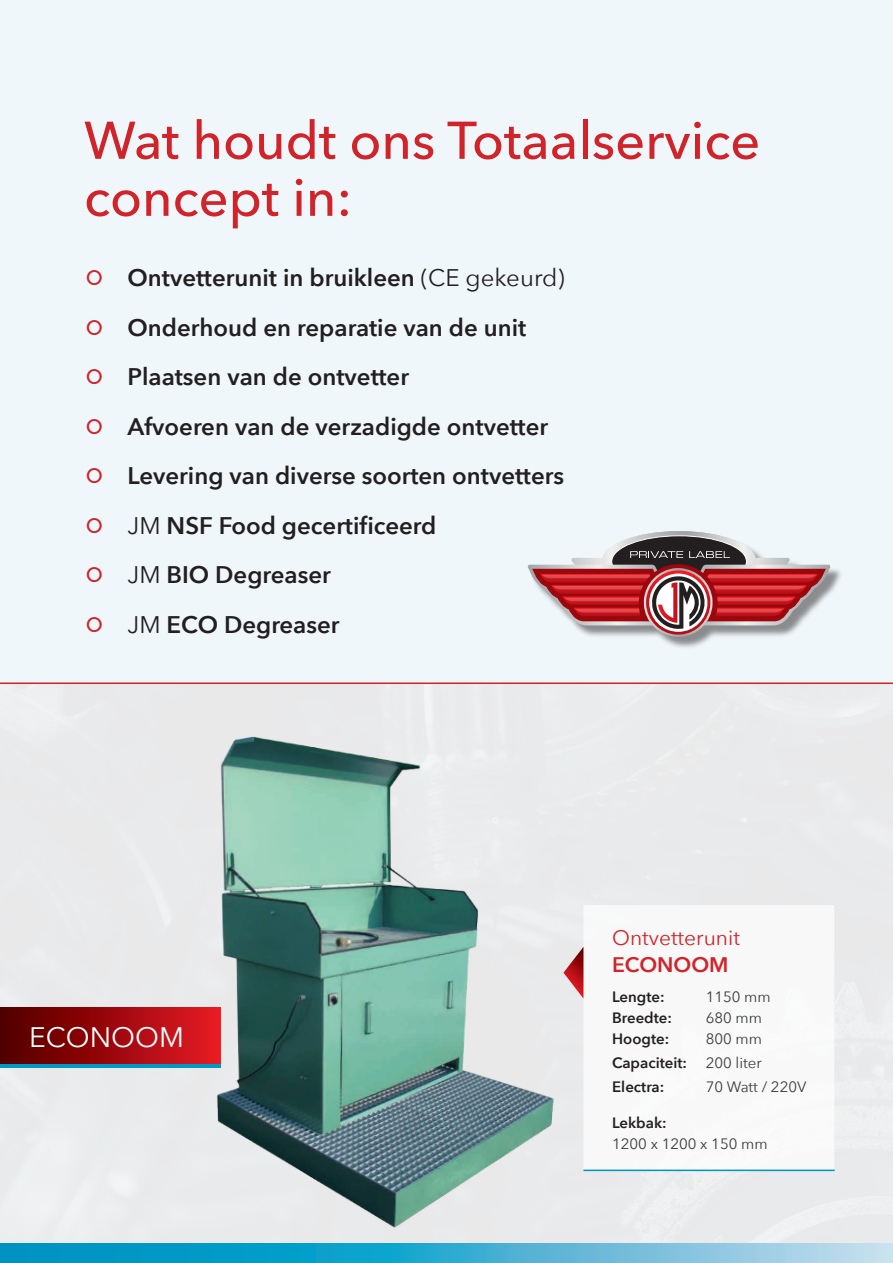
<style>
.page{position:relative;width:893px;height:1263px;background:#fff}
.page>*{position:absolute;margin:0;border:0;box-sizing:border-box;transform-origin:0 0}
.t1{font:500 52.5px/57px "Avenir Next";color:#d1232a}
.t2{font:28.05px "Avenir Next";color:#fff}
.t3{font:600 24px "Avenir Next";color:#231f20}
.t4{font:21px "Avenir Next";color:#d1232a}
.t5{font:600 21px "Avenir Next";color:#d1232a}
.t6{font:600 15px/24px "Avenir Next";color:#231f20;text-align:justify}
.t7{font:15px "Avenir Next";color:#3e3e3f}
.s1{font-family:"Calibri";font-weight:400;font-size:30px;color:#d1232a}
.s2{font-weight:400}
.s3{font-weight:400;color:#3e3e3f}
</style>
<div class="page">
<div style="left:0;top:0;width:893px;height:683px;background:#f0f7fb"></div>
<div style="left:0;top:684px;width:893px;height:560px;background:#e9eaeb"></div>
<hr style="left:0;top:682px;width:892px;height:2px;background:#d1232a">
<svg style="left:0;top:1244px;width:893px;height:19px;background:#43afd2"></svg>
<svg style="left:590px;top:905px;width:244px;height:264px"></svg>
<hr style="left:583px;top:1169px;width:252px;height:2px;background:#0099c6">
<svg style="left:0;top:1063px;width:186px;height:5px"></svg>
<svg style="left:0;top:1008px;width:186px;height:55px;background:#8f0609"></svg>
<img style="left:186px;top:711px;width:404px;height:526px">
<div style="left:530px;top:533px;width:313px;height:116px;background:#231f20;opacity:.5"></div>
<svg style="left:527px;top:531px;width:304px;height:106px"></svg>
<h1 class="t1" style="left:84px;top:110px;width:678px">Wat houdt ons Totaalservice concept in:</h1>
<p class="t3" style="left:86px;top:257px;width:480px"><span class="s1">○</span> Ontvetterunit in bruikleen <span class="s2">(CE gekeurd)</span></p>
<p class="t3" style="left:86px;top:307px;width:442px"><span class="s1">○</span> Onderhoud en reparatie van de unit</p>
<p class="t3" style="left:86px;top:356px;width:324px"><span class="s1">○</span> Plaatsen van de ontvetter</p>
<p class="t3" style="left:86px;top:406px;width:464px"><span class="s1">○</span> Afvoeren van de verzadigde ontvetter</p>
<p class="t3" style="left:86px;top:455px;width:479px"><span class="s1">○</span> Levering van diverse soorten ontvetters</p>
<p class="t3" style="left:86px;top:505px;width:352px"><span class="s1">○</span> <span class="s2">JM</span> NSF Food gecertificeerd</p>
<p class="t3" style="left:86px;top:554px;width:246px"><span class="s1">○</span> <span class="s2">JM</span> BIO Degreaser</p>
<p class="t3" style="left:86px;top:604px;width:255px"><span class="s1">○</span> <span class="s2">JM</span> ECO Degreaser</p>
<p class="t2" style="left:29px;top:1014px;width:156px">ECONOOM</p>
<p class="t4" style="left:612px;top:920px;width:129px">Ontvetterunit</p>
<p class="t5" style="left:612px;top:947px;width:118px">ECONOOM</p>
<p class="t6" style="left:612px;top:984px;width:54px">Lengte:</p>
<p class="t7" style="left:706px;top:984px;width:67px">1150 mm</p>
<p class="t6" style="left:612px;top:1005px;width:61px">Breedte:</p>
<p class="t7" style="left:706px;top:1005px;width:58px">680 mm</p>
<p class="t6" style="left:612px;top:1026px;width:59px">Hoogte:</p>
<p class="t6" style="left:612px;top:1026px;width:151px;text-indent:94px"><span class="s3">800 mm </span>Capaciteit: <span class="s3">200 liter </span>Electra:</p>
<p class="t7" style="left:706px;top:1074px;width:102px">70 Watt / 220V</p>
<p class="t6" style="left:612px;top:1110px;width:56px">Lekbak:</p>
<p class="t7" style="left:612px;top:1131px;width:157px">1200 x 1200 x 150 mm</p>
</div>
